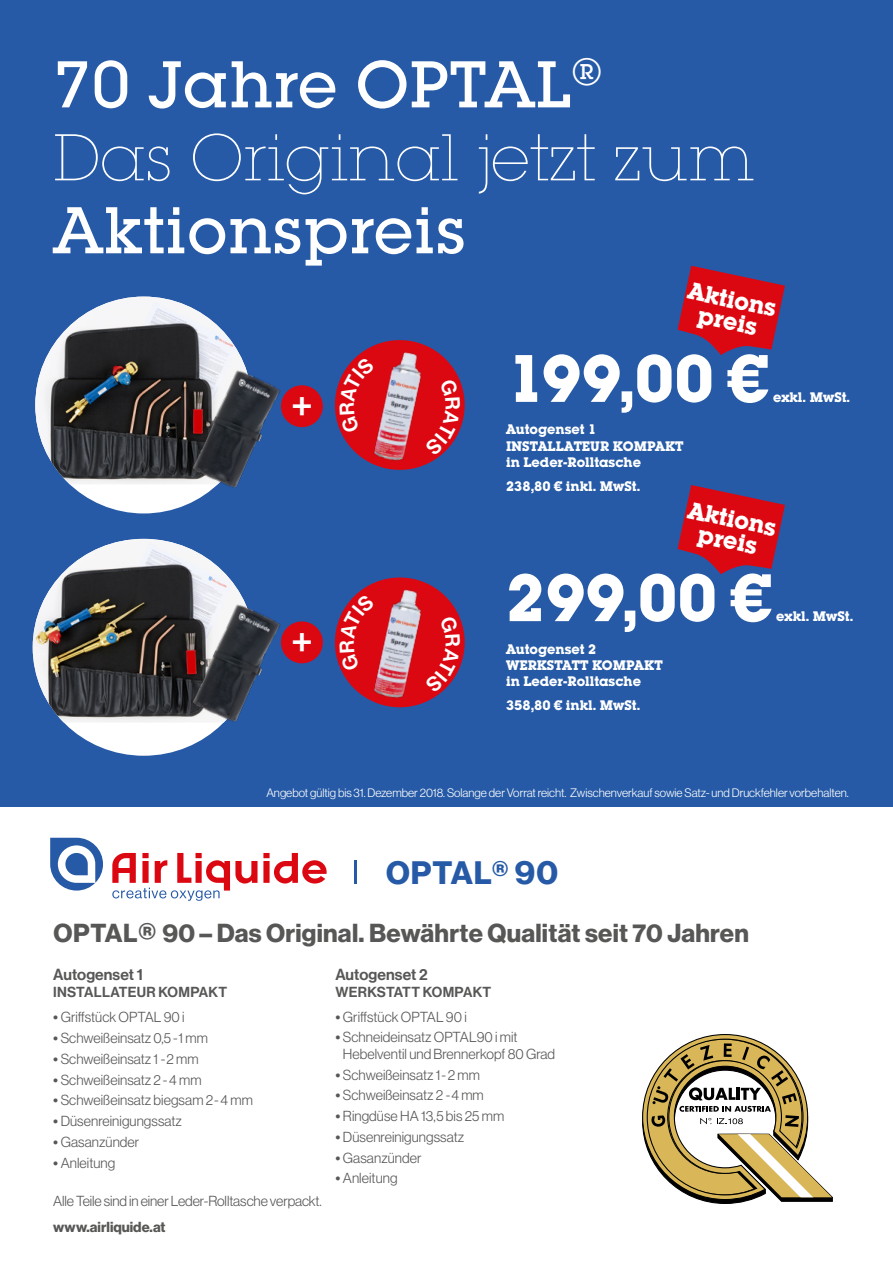
<style>
.page{position:relative;width:893px;height:1263px;background:#fff}
.page>*{position:absolute;margin:0;border:0;box-sizing:border-box;transform-origin:0 0}
.t1{font:700 65.55px "Lubalin Graph Std";color:#fff}
.t2{font:200 64.5px/72.9px "Lubalin Graph Std";letter-spacing:.01em;color:#fff}
.t3{font:500 64.5px "Lubalin Graph Std";letter-spacing:.01em;color:#fff}
.t4{font:36px "N Haas Grotesk DS Pro 65 Md";color:#fff}
.t5{font:31.8px "N Haas Grotesk DS Pro 75 Bd";letter-spacing:.03em;color:#265aa6}
.t6{font:25.5px "N Haas Grotesk DS Pro 75 Bd";letter-spacing:.01em;color:#575756}
.t7{font:700 23.55px/21.9px "Lubalin Graph Std";color:#fff;text-align:center}
.t8{font:15.75px "N Haas Grotesk DS Pro 65 Md";letter-spacing:.005em;color:#575756}
.t9{font:14.25px/16.5px "N Haas Grotesk DS Pro 45 Lt";letter-spacing:.005em;color:#575756}
.t10{font:14.25px "N Haas Grotesk DS Pro 65 Md";letter-spacing:.02em;color:#575756}
.t11{font:14.25px "N Haas Grotesk DS Pro 75 Bd";color:#575756}
.t12{font:700 13.5px/16.2px "Lubalin Graph Std";color:#fff}
.t13{font:12px "N Haas Grotesk DS Pro 45 Lt";color:#fff}
.s1{font-weight:500}
.s2{font-size:34.5px}
.s3{font-family:"N Haas Grotesk DS Pro 65 Md"}
</style>
<div class="page">
<div style="left:0;top:0;width:893px;height:807px;background:#265aa6"></div>
<hr style="left:354px;top:860px;width:3px;height:23px;background:#265aa6">
<svg style="left:50px;top:838px;width:53px;height:52px"></svg>
<svg style="left:112px;top:853px;width:215px;height:48px"></svg>
<div style="left:35px;top:297px;width:217px;height:216px;background:#fff;border-radius:50%"></div>
<img style="left:35px;top:297px;width:206px;height:187px">
<svg style="left:642px;top:1034px;width:191px;height:170px"></svg>
<svg style="left:678px;top:266px;width:107px;height:89px"></svg>
<svg style="left:678px;top:485px;width:107px;height:89px"></svg>
<div style="left:33px;top:539px;width:222px;height:217px;background:#fff;border-radius:50%"></div>
<img style="left:33px;top:539px;width:206px;height:184px">
<img style="left:167px;top:357px;width:137px;height:149px">
<img style="left:167px;top:591px;width:138px;height:149px">
<div style="left:281px;top:385px;width:42px;height:42px;background:#db0812;border-radius:50%"></div>
<div style="left:281px;top:621px;width:42px;height:42px;background:#db0812;border-radius:50%"></div>
<svg style="left:334px;top:340px;width:131px;height:130px"></svg>
<svg style="left:334px;top:577px;width:131px;height:131px"></svg>
<h2 class="t2" style="left:53px;top:49px;width:703px"><span class="s1">70 Jahre OPTAL</span><sup>®<br></sup>Das Original jetzt zum</h2>
<h2 class="t3" style="left:53px;top:190px;width:414px">Aktionspreis</h2>
<h3 class="t4" style="left:292px;top:385px;width:22px">+</h3>
<h3 class="t4" style="left:292px;top:621px;width:22px">+</h3>
<h3 class="t7" style="left:691px;top:279px;width:91px;rotate:12deg">Aktions preis</h3>
<h1 class="t1" style="left:506px;top:336px;width:263px">199,00 €</h1>
<p class="t12" style="left:773px;top:389px;width:78px">exkl. MwSt.</p>
<p class="t12" style="left:506px;top:421px;width:179px">Autogenset 1<br>INSTALLATEUR KOMPAKT in Leder-Rolltasche</p>
<p class="t12" style="left:506px;top:478px;width:136px">238,80 € inkl. MwSt.</p>
<h3 class="t7" style="left:691px;top:498px;width:91px;rotate:12deg">Aktions preis</h3>
<h1 class="t1" style="left:506px;top:555px;width:266px">299,00 €</h1>
<p class="t12" style="left:776px;top:608px;width:78px">exkl. MwSt.</p>
<p class="t12" style="left:506px;top:640px;width:158px">Autogenset 2<br>WERKSTATT KOMPAKT in Leder-Rolltasche</p>
<p class="t12" style="left:506px;top:697px;width:136px">358,80 € inkl. MwSt.</p>
<p class="t13" style="left:266px;top:786px;width:584px">Angebot gültig bis 31. Dezember 2018. Solange der Vorrat reicht. Zwischenverkauf sowie Satz- und Druckfehler vorbehalten.</p>
<h3 class="t5" style="left:386px;top:854px;width:173px">OPTAL® 90</h3>
<h3 class="t6" style="left:53px;top:918px;width:697px">OPTAL<span class="s2">®</span> 90 – Das Original. Bewährte Qualität seit 70 Jahren</h3>
<p class="t8" style="left:53px;top:965px;width:91px">Autogenset 1</p>
<p class="t10" style="left:53px;top:984px;width:175px">INSTALLATEUR KOMPAKT</p>
<p class="t9" style="left:53px;top:1009px;width:133px"><span class="s3">•</span> Griffstück OPTAL 90 i</p>
<p class="t9" style="left:53px;top:1030px;width:156px"><span class="s3">•</span> Schweißeinsatz 0,5 - 1 mm</p>
<p class="t9" style="left:53px;top:1050px;width:147px"><span class="s3">•</span> Schweißeinsatz 1 - 2 mm</p>
<p class="t9" style="left:53px;top:1071px;width:150px"><span class="s3">•</span> Schweißeinsatz 2 - 4 mm</p>
<p class="t9" style="left:53px;top:1092px;width:201px"><span class="s3">•</span> Schweißeinsatz biegsam 2 - 4 mm</p>
<p class="t9" style="left:53px;top:1113px;width:130px"><span class="s3">•</span> Düsenreinigungssatz</p>
<p class="t9" style="left:53px;top:1133px;width:88px"><span class="s3">•</span> Gasanzünder</p>
<p class="t9" style="left:53px;top:1154px;width:64px"><span class="s3">•</span> Anleitung</p>
<p class="t9" style="left:53px;top:1192px;width:270px">Alle Teile sind in einer Leder-Rolltasche verpackt.</p>
<p class="t11" style="left:53px;top:1218px;width:114px">www.airliquide.at</p>
<p class="t8" style="left:335px;top:965px;width:94px">Autogenset 2</p>
<p class="t10" style="left:335px;top:983px;width:157px">WERKSTATT KOMPAKT</p>
<p class="t9" style="left:335px;top:1008px;width:133px"><span class="s3">•</span> Griffstück OPTAL 90 i</p>
<p class="t9" style="left:343px;top:1029px;width:214px;text-indent:-8px"><span class="s3">•</span> Schneideinsatz OPTAL90 i mit<br>Hebelventil und Brennerkopf 80 Grad</p>
<p class="t9" style="left:335px;top:1066px;width:146px"><span class="s3">•</span> Schweißeinsatz 1 - 2 mm</p>
<p class="t9" style="left:335px;top:1087px;width:150px"><span class="s3">•</span> Schweißeinsatz 2 - 4 mm</p>
<p class="t9" style="left:335px;top:1108px;width:170px"><span class="s3">•</span> Ringdüse HA 13, 5 bis 25 mm</p>
<p class="t9" style="left:335px;top:1129px;width:130px"><span class="s3">•</span> Düsenreinigungssatz</p>
<p class="t9" style="left:335px;top:1149px;width:88px"><span class="s3">•</span> Gasanzünder</p>
<p class="t9" style="left:335px;top:1170px;width:64px"><span class="s3">•</span> Anleitung</p>
</div>
